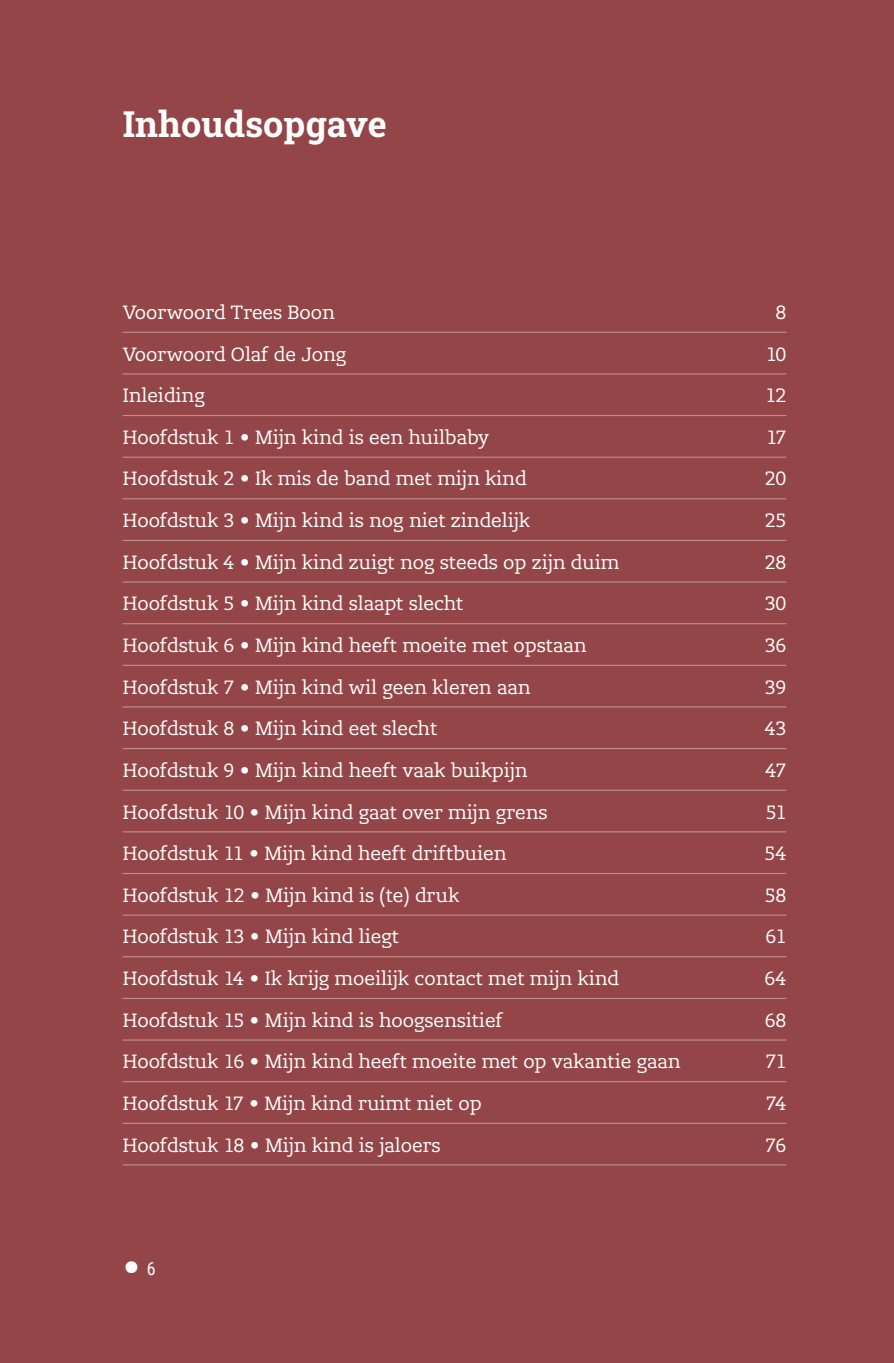
<style>
.page{position:relative;width:894px;height:1363px;background:#fff}
.page>*{position:absolute;margin:0;border:0;box-sizing:border-box;transform-origin:0 0}
.t1{font:700 36px "Roboto Slab";color:#fff}
.t2{font:33.75px "Lev Serif";color:#fff}
.t3{font:19.12px "Lev Serif";color:#fff}
.s1{font-family:"Roboto Condensed";font-size:18px}
</style>
<div class="page">
<div style="left:0;top:0;width:893px;height:1363px;background:#944548"></div>
<hr style="left:123px;top:332px;width:663px;height:1px;background:#bf918d">
<hr style="left:123px;top:373px;width:663px;height:1px;background:#bf918d">
<hr style="left:123px;top:415px;width:663px;height:1px;background:#bf918d">
<hr style="left:123px;top:457px;width:663px;height:1px;background:#bf918d">
<hr style="left:123px;top:498px;width:663px;height:1px;background:#bf918d">
<hr style="left:123px;top:540px;width:663px;height:1px;background:#bf918d">
<hr style="left:123px;top:581px;width:663px;height:2px;background:#bf918d">
<hr style="left:123px;top:623px;width:663px;height:1px;background:#bf918d">
<hr style="left:123px;top:665px;width:663px;height:1px;background:#bf918d">
<hr style="left:123px;top:706px;width:663px;height:1px;background:#bf918d">
<hr style="left:123px;top:748px;width:663px;height:1px;background:#bf918d">
<hr style="left:123px;top:790px;width:663px;height:1px;background:#bf918d">
<hr style="left:123px;top:831px;width:663px;height:1px;background:#bf918d">
<hr style="left:123px;top:873px;width:663px;height:1px;background:#bf918d">
<hr style="left:123px;top:914px;width:663px;height:2px;background:#bf918d">
<hr style="left:123px;top:956px;width:663px;height:1px;background:#bf918d">
<hr style="left:123px;top:998px;width:663px;height:1px;background:#bf918d">
<hr style="left:123px;top:1039px;width:663px;height:1px;background:#bf918d">
<hr style="left:123px;top:1081px;width:663px;height:1px;background:#bf918d">
<hr style="left:123px;top:1123px;width:663px;height:1px;background:#bf918d">
<hr style="left:123px;top:1164px;width:663px;height:1px;background:#bf918d">
<p class="t1" style="left:123px;top:99px;width:265px">Inhoudsopgave</p>
<p class="t3" style="left:123px;top:304px;width:213px">Voorwoord Trees Boon</p>
<p class="t3" style="left:775px;top:304px;width:12px">8</p>
<p class="t3" style="left:123px;top:346px;width:225px">Voorwoord Olaf de Jong</p>
<p class="t3" style="left:765px;top:346px;width:22px">10</p>
<p class="t3" style="left:123px;top:387px;width:84px">Inleiding</p>
<p class="t3" style="left:765px;top:387px;width:23px">12</p>
<p class="t3" style="left:123px;top:429px;width:368px">Hoofdstuk 1 • Mijn kind is een huilbaby</p>
<p class="t3" style="left:766px;top:429px;width:22px">17</p>
<p class="t3" style="left:123px;top:471px;width:405px">Hoofdstuk 2 • Ik mis de band met mijn kind</p>
<p class="t3" style="left:764px;top:471px;width:23px">20</p>
<p class="t3" style="left:123px;top:512px;width:409px">Hoofdstuk 3 • Mijn kind is nog niet zindelijk</p>
<p class="t3" style="left:764px;top:512px;width:23px">25</p>
<p class="t3" style="left:123px;top:554px;width:498px">Hoofdstuk 4 • Mijn kind zuigt nog steeds op zijn duim</p>
<p class="t3" style="left:764px;top:554px;width:23px">28</p>
<p class="t3" style="left:123px;top:596px;width:342px">Hoofdstuk 5 • Mijn kind slaapt slecht</p>
<p class="t3" style="left:764px;top:596px;width:23px">30</p>
<p class="t3" style="left:123px;top:637px;width:465px">Hoofdstuk 6 • Mijn kind heeft moeite met opstaan</p>
<p class="t3" style="left:764px;top:637px;width:23px">36</p>
<p class="t3" style="left:123px;top:679px;width:409px">Hoofdstuk 7 • Mijn kind wil geen kleren aan</p>
<p class="t3" style="left:764px;top:679px;width:23px">39</p>
<p class="t3" style="left:123px;top:720px;width:316px">Hoofdstuk 8 • Mijn kind eet slecht</p>
<p class="t3" style="left:764px;top:720px;width:23px">43</p>
<p class="t3" style="left:123px;top:762px;width:406px">Hoofdstuk 9 • Mijn kind heeft vaak buikpijn</p>
<p class="t3" style="left:765px;top:762px;width:22px">47</p>
<p class="t3" style="left:123px;top:804px;width:426px">Hoofdstuk 10 • Mijn kind gaat over mijn grens</p>
<p class="t3" style="left:765px;top:804px;width:22px">51</p>
<p class="t3" style="left:123px;top:845px;width:385px">Hoofdstuk 11 • Mijn kind heeft driftbuien</p>
<p class="t3" style="left:764px;top:845px;width:23px">54</p>
<p class="t3" style="left:123px;top:887px;width:338px">Hoofdstuk 12 • Mijn kind is (te) druk</p>
<p class="t3" style="left:764px;top:887px;width:23px">58</p>
<p class="t3" style="left:123px;top:929px;width:278px">Hoofdstuk 13 • Mijn kind liegt</p>
<p class="t3" style="left:765px;top:929px;width:23px">61</p>
<p class="t3" style="left:123px;top:970px;width:498px">Hoofdstuk 14 • Ik krijg moeilijk contact met mijn kind</p>
<p class="t3" style="left:764px;top:970px;width:23px">64</p>
<p class="t3" style="left:123px;top:1012px;width:381px">Hoofdstuk 15 • Mijn kind is hoogsensitief</p>
<p class="t3" style="left:764px;top:1012px;width:23px">68</p>
<p class="t3" style="left:123px;top:1053px;width:559px">Hoofdstuk 16 • Mijn kind heeft moeite met op vakantie gaan</p>
<p class="t3" style="left:765px;top:1053px;width:22px">71</p>
<p class="t3" style="left:123px;top:1095px;width:360px">Hoofdstuk 17 • Mijn kind ruimt niet op</p>
<p class="t3" style="left:765px;top:1095px;width:22px">74</p>
<p class="t3" style="left:123px;top:1137px;width:319px">Hoofdstuk 18 • Mijn kind is jaloers</p>
<p class="t3" style="left:765px;top:1137px;width:23px">76</p>
<p class="t2" style="left:123px;top:1253px;width:35px">• <span class="s1">6</span></p>
</div>
